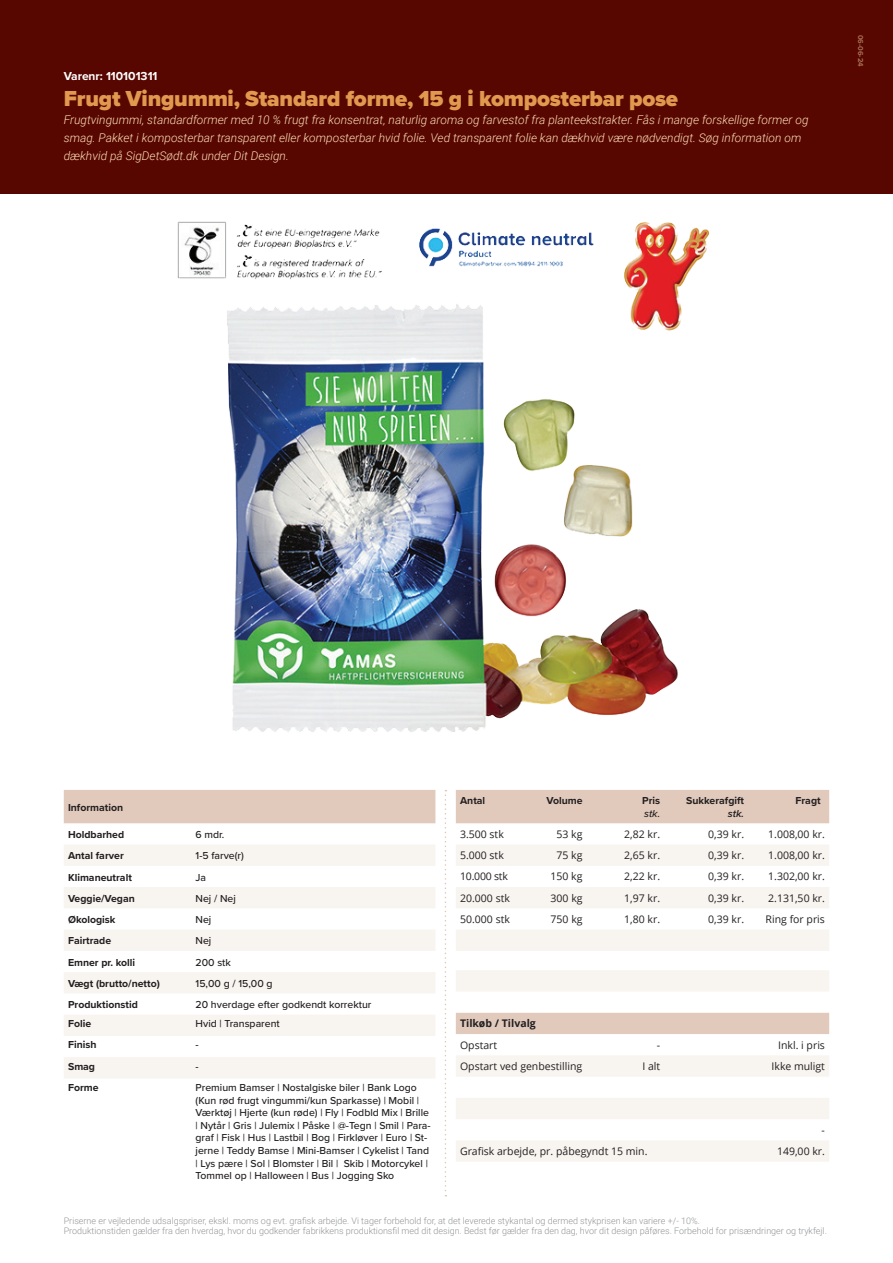
<style>
.page{position:relative;width:893px;height:1263px;background:#fff}
.page>*{position:absolute;margin:0;border:0;box-sizing:border-box;transform-origin:0 0}
.t1{font:900 22.5px "Proxima Nova";letter-spacing:-.01em;color:#e1984f}
.t2{font:italic 300 12px/18px "Roboto";color:#fddbb7}
.t3{font:700 12px "Proxima Nova";color:#fff}
.t4{font:500 10.5px/12.6px "Proxima Nova";color:#231f20}
.t5{font:10.5px "Open Sans";color:#231f20}
.t6{font:700 10.5px "Proxima Nova";color:#231f20}
.t7{font:700 10.5px "Open Sans";color:#231f20}
.t8{font:italic 500 10.5px "Proxima Nova";color:#231f20}
.t9{font:italic 600 10.5px "Proxima Nova";color:#231f20}
.t10{font:300 9px/10.8px "Roboto";color:#939598}
.t11{font:700 7.5px "Proxima Nova";color:#a66d53}
</style>
<div class="page">
<div style="left:0;top:0;width:893px;height:193px;background:#570700"></div>
<div style="left:64px;top:790px;width:371px;height:33px;background:#e1c9bc"></div>
<svg style="left:64px;top:845px;width:371px;height:233px;fill:#f8f4f0"></svg>
<div style="left:456px;top:790px;width:373px;height:34px;background:#e1c9bc"></div>
<svg style="left:456px;top:845px;width:373px;height:316px;fill:#f8f4f0"></svg>
<img style="left:177px;top:221px;width:532px;height:511px">
<svg style="left:445px;top:790px;width:1px;height:406px"></svg>
<p class="t3" style="left:64px;top:67px;width:95px">Varenr: 110101311</p>
<h1 class="t1" style="left:64px;top:81px;width:616px">Frugt Vingummi, Standard forme, 15 g i komposterbar pose</h1>
<p class="t2" style="left:64px;top:110px;width:746px">Frugtvingummi, standardformer med 10 % frugt fra konsentrat, naturlig aroma og farvestof fra planteekstrakter. Fås i mange forskellige former og smag. Pakket i komposterbar transparent eller komposterbar hvid folie. Ved transparent folie kan dækhvid være nødvendigt. Søg information om dækhvid på SigDetSødt.dk under Dit Design.</p>
<p class="t11" style="left:866px;top:35px;width:33px;rotate:90deg">06-06-24</p>
<p class="t6" style="left:68px;top:799px;width:57px">Information</p>
<p class="t6" style="left:68px;top:827px;width:58px">Holdbarhed</p>
<p class="t4" style="left:196px;top:828px;width:30px">6 mdr.</p>
<p class="t6" style="left:68px;top:848px;width:57px">Antal farver</p>
<p class="t4" style="left:196px;top:849px;width:50px">1-5 farve(r)</p>
<p class="t6" style="left:68px;top:869px;width:65px">Klimaneutralt</p>
<p class="t4" style="left:196px;top:870px;width:12px">Ja</p>
<p class="t6" style="left:68px;top:890px;width:68px">Veggie/Vegan</p>
<p class="t4" style="left:196px;top:892px;width:42px">Nej / Nej</p>
<p class="t6" style="left:68px;top:912px;width:49px">Økologisk</p>
<p class="t4" style="left:196px;top:913px;width:17px">Nej</p>
<p class="t6" style="left:68px;top:933px;width:45px">Fairtrade</p>
<p class="t4" style="left:196px;top:934px;width:17px">Nej</p>
<p class="t6" style="left:68px;top:954px;width:69px">Emner pr. kolli</p>
<p class="t4" style="left:196px;top:955px;width:37px">200 stk</p>
<p class="t6" style="left:68px;top:975px;width:93px">Vægt (brutto/netto)</p>
<p class="t4" style="left:196px;top:977px;width:78px">15,00 g / 15,00 g</p>
<p class="t6" style="left:68px;top:997px;width:71px">Produktionstid</p>
<p class="t4" style="left:196px;top:998px;width:177px">20 hverdage efter godkendt korrektur</p>
<p class="t6" style="left:68px;top:1016px;width:25px">Folie</p>
<p class="t4" style="left:196px;top:1017px;width:86px">Hvid | Transparent</p>
<p class="t6" style="left:68px;top:1037px;width:30px">Finish</p>
<p class="t4" style="left:196px;top:1038px;width:5px">-</p>
<p class="t6" style="left:68px;top:1058px;width:29px">Smag</p>
<p class="t4" style="left:196px;top:1059px;width:5px">-</p>
<p class="t6" style="left:68px;top:1080px;width:32px">Forme</p>
<p class="t4" style="left:196px;top:1081px;width:237px">Premium Bamser | Nostalgiske biler | Bank Logo (Kun rød frugt vingummi/kun Sparkasse) | Mobil | Værktøj | Hjerte (kun røde) | Fly | Fodbld Mix | Brille | Nytår | Gris | Julemix | Påske | @-Tegn | Smil | Para&shy;graf | Fisk | Hus | Lastbil | Bog | Firkløver | Euro | St&shy;jerne | Teddy Bamse | Mini-Bamser | Cykelist | Tand | Lys pære | Sol | Blomster | Bil | Skib | Motorcykel | Tommel op | Halloween | Bus | Jogging Sko</p>
<p class="t6" style="left:460px;top:793px;width:27px">Antal</p>
<p class="t6" style="left:546px;top:793px;width:38px">Volume</p>
<p class="t6" style="left:642px;top:793px;width:19px">Pris</p>
<p class="t8" style="left:644px;top:806px;width:18px">stk.</p>
<p class="t6" style="left:686px;top:793px;width:59px">Sukkerafgift</p>
<p class="t9" style="left:728px;top:806px;width:18px">stk.</p>
<p class="t6" style="left:795px;top:793px;width:27px">Fragt</p>
<p class="t5" style="left:460px;top:827px;width:45px">3.500 stk</p>
<p class="t5" style="left:557px;top:827px;width:28px">53 kg</p>
<p class="t5" style="left:624px;top:827px;width:37px">2,82 kr.</p>
<p class="t5" style="left:708px;top:827px;width:37px">0,39 kr.</p>
<p class="t5" style="left:768px;top:827px;width:58px">1.008,00 kr.</p>
<p class="t5" style="left:460px;top:848px;width:45px">5.000 stk</p>
<p class="t5" style="left:557px;top:848px;width:28px">75 kg</p>
<p class="t5" style="left:624px;top:848px;width:37px">2,65 kr.</p>
<p class="t5" style="left:708px;top:848px;width:37px">0,39 kr.</p>
<p class="t5" style="left:768px;top:848px;width:58px">1.008,00 kr.</p>
<p class="t5" style="left:460px;top:869px;width:49px">10.000 stk</p>
<p class="t5" style="left:551px;top:869px;width:34px">150 kg</p>
<p class="t5" style="left:624px;top:869px;width:37px">2,22 kr.</p>
<p class="t5" style="left:708px;top:869px;width:37px">0,39 kr.</p>
<p class="t5" style="left:768px;top:869px;width:58px">1.302,00 kr.</p>
<p class="t5" style="left:460px;top:891px;width:51px">20.000 stk</p>
<p class="t5" style="left:551px;top:891px;width:34px">300 kg</p>
<p class="t5" style="left:624px;top:891px;width:37px">1,97 kr.</p>
<p class="t5" style="left:708px;top:891px;width:37px">0,39 kr.</p>
<p class="t5" style="left:768px;top:891px;width:58px">2.131,50 kr.</p>
<p class="t5" style="left:460px;top:912px;width:51px">50.000 stk</p>
<p class="t5" style="left:551px;top:912px;width:34px">750 kg</p>
<p class="t5" style="left:624px;top:912px;width:37px">1,80 kr.</p>
<p class="t5" style="left:708px;top:912px;width:37px">0,39 kr.</p>
<p class="t5" style="left:766px;top:912px;width:61px">Ring for pris</p>
<p class="t7" style="left:460px;top:1016px;width:77px">Tilkøb / Tilvalg</p>
<p class="t5" style="left:460px;top:1038px;width:39px">Opstart</p>
<p class="t5" style="left:657px;top:1038px;width:5px">-</p>
<p class="t5" style="left:778px;top:1038px;width:48px">Inkl. i pris</p>
<p class="t5" style="left:460px;top:1059px;width:124px">Opstart ved genbestilling</p>
<p class="t5" style="left:642px;top:1059px;width:19px">I alt</p>
<p class="t5" style="left:772px;top:1059px;width:55px">Ikke muligt</p>
<p class="t5" style="left:822px;top:1123px;width:5px">-</p>
<p class="t5" style="left:460px;top:1144px;width:189px">Grafisk arbejde, pr. påbegyndt 15 min.</p>
<p class="t5" style="left:777px;top:1144px;width:49px">149,00 kr.</p>
<p class="t10" style="left:64px;top:1214px;width:764px">Priserne er vejledende udsalgspriser, ekskl. moms og evt. grafisk arbejde. Vi tager forbehold for, at det leverede stykantal og dermed stykprisen kan variere +/- 10%.<br>Produktionstiden gælder fra den hverdag, hvor du godkender fabrikkens produktionsfil med dit design. Bedst før gælder fra den dag, hvor dit design påføres. Forbehold for prisændringer og trykfejl.</p>
</div>
